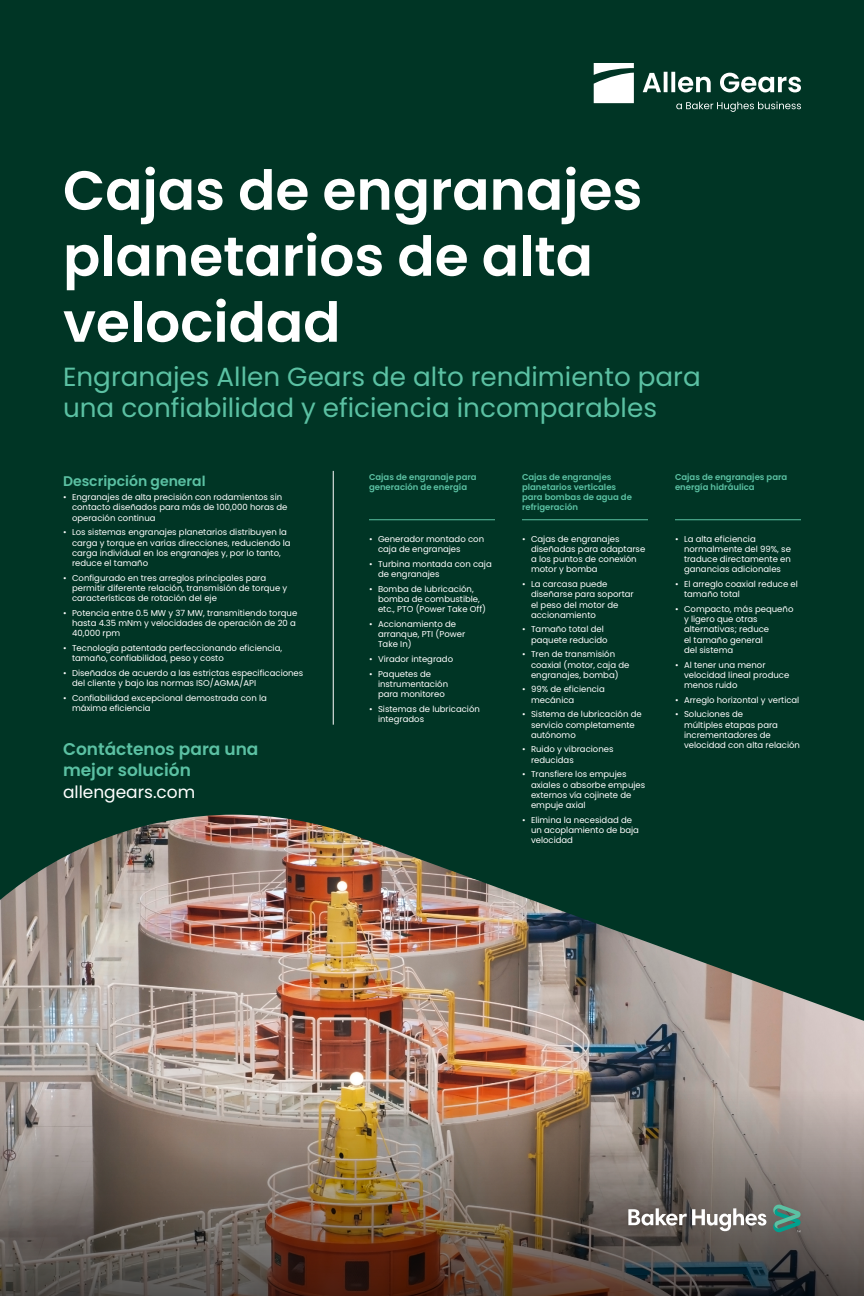
<style>
.page{position:relative;width:864px;height:1296px;background:#003525}
.page>*{position:absolute;margin:0;border:0;box-sizing:border-box;transform-origin:0 0}
.t1{font:600 55px/66px "Poppins";color:#fff}
.t2{font:26.25px/31.5px "Poppins";color:#5bc1a3}
.t3{font:600 17px/20.4px "Poppins";color:#5bc1a3}
.t4{font:17px "Poppins";color:#fff}
.t5{font:600 14px "Poppins";color:#5bc1a3}
.t6{font:8.5px/10.2px "Poppins";color:#fff}
.t7{font:600 8.5px/10.2px "Poppins";color:#5bc1a3}
</style>
<div class="page">
<img style="left:0;top:815px;width:864px;height:274px">
<img style="left:0;top:1089px;width:864px;height:207px">
<hr style="left:333px;top:471px;width:1px;height:254px;background:#fff">
<hr style="left:369px;top:520px;width:126px;height:1px;background:#5bc1a3">
<hr style="left:522px;top:520px;width:126px;height:1px;background:#5bc1a3">
<hr style="left:675px;top:520px;width:126px;height:1px;background:#5bc1a3">
<svg style="left:643px;top:72px;width:158px;height:20px"></svg>
<svg style="left:676px;top:102px;width:125px;height:10px"></svg>
<svg style="left:594px;top:63px;width:40px;height:40px;background:#d4ddda"></svg>
<svg style="left:628px;top:1204px;width:173px;height:29px;background:#7d827d"></svg>
<h1 class="t1" style="left:63px;top:158px;width:581px">Cajas de engranajes planetarios de alta velocidad</h1>
<h2 class="t2" style="left:63px;top:361px;width:639px">Engranajes Allen Gears de alto rendimiento para una confiabilidad y eficiencia incomparables</h2>
<h3 class="t5" style="left:63px;top:473px;width:144px">Descripción general</h3>
<p class="t6" style="left:72px;top:492px;width:217px;text-indent:-9px">• Engranajes de alta precisión con rodamientos sin contacto diseñados para más de 100,000 horas de operación continua</p>
<p class="t6" style="left:72px;top:527px;width:220px;text-indent:-9px">• Los sistemas engranajes planetarios distribuyen la carga y torque en varias direcciones, reduciendo la carga individual en los engranajes y, por lo tanto, reduce el tamaño</p>
<p class="t6" style="left:72px;top:573px;width:217px;text-indent:-9px">• Configurado en tres arreglos principales para permitir diferente relación, transmisión de torque y características de rotación del eje</p>
<p class="t6" style="left:72px;top:608px;width:227px;text-indent:-9px">• Potencia entre 0.5 MW y 37 MW, transmitiendo torque hasta 4.35 mNm y velocidades de operación de 20 a<br>40,000 rpm</p>
<p class="t6" style="left:72px;top:643px;width:212px;text-indent:-9px">• Tecnología patentada perfeccionando eficiencia, tamaño, confiabilidad, peso y costo</p>
<p class="t6" style="left:72px;top:668px;width:233px;text-indent:-9px">• Diseñados de acuerdo a las estrictas especificaciones del cliente y bajo las normas ISO/AGMA/API</p>
<p class="t6" style="left:72px;top:693px;width:196px;text-indent:-9px">• Confiabilidad excepcional demostrada con la máxima eficiencia</p>
<h3 class="t3" style="left:63px;top:739px;width:197px">Contáctenos para una mejor solución</h3>
<h3 class="t4" style="left:63px;top:782px;width:134px">allengears.com</h3>
<p class="t7" style="left:369px;top:472px;width:109px">Cajas de engranaje para generación de energía</p>
<p class="t6" style="left:378px;top:534px;width:108px;text-indent:-9px">• Generador montado con caja de engranajes</p>
<p class="t6" style="left:378px;top:559px;width:115px;text-indent:-9px">• Turbina montada con caja de engranajes</p>
<p class="t6" style="left:378px;top:584px;width:110px;text-indent:-9px">• Bomba de lubricación, bomba de combustible, etc., PTO (Power Take Off)</p>
<p class="t6" style="left:378px;top:619px;width:89px;text-indent:-9px">• Accionamiento de arranque, PTI (Power<br>Take In)</p>
<p class="t6" style="left:369px;top:654px;width:86px">• Virador integrado</p>
<p class="t6" style="left:378px;top:669px;width:72px;text-indent:-9px">• Paquetes de instrumentación para monitoreo</p>
<p class="t6" style="left:378px;top:704px;width:103px;text-indent:-9px">• Sistemas de lubricación integrados</p>
<p class="t7" style="left:522px;top:472px;width:111px">Cajas de engranajes planetarios verticales para bombas de agua de refrigeración</p>
<p class="t6" style="left:531px;top:534px;width:116px;text-indent:-9px">• Cajas de engranajes diseñadas para adaptarse a los puntos de conexión motor y bomba</p>
<p class="t6" style="left:531px;top:579px;width:104px;text-indent:-9px">• La carcasa puede diseñarse para soportar el peso del motor de accionamiento</p>
<p class="t6" style="left:531px;top:624px;width:78px;text-indent:-9px">• Tamaño total del paquete reducido</p>
<p class="t6" style="left:531px;top:649px;width:100px;text-indent:-9px">• Tren de transmisión coaxial (motor, caja de engranajes, bomba)</p>
<p class="t6" style="left:531px;top:684px;width:75px;text-indent:-9px">• 99% de eficiencia mecánica</p>
<p class="t6" style="left:531px;top:709px;width:112px;text-indent:-9px">• Sistema de lubricación de servicio completamente autónomo</p>
<p class="t6" style="left:531px;top:744px;width:84px;text-indent:-9px">• Ruido y vibraciones reducidas</p>
<p class="t6" style="left:531px;top:769px;width:116px;text-indent:-9px">• Transfiere los empujes axiales o absorbe empujes externos vía cojinete de empuje axial</p>
<p class="t6" style="left:531px;top:815px;width:110px;text-indent:-9px">• Elimina la necesidad de un acoplamiento de baja velocidad</p>
<p class="t7" style="left:675px;top:472px;width:114px">Cajas de engranajes para energía hidráulica</p>
<p class="t6" style="left:684px;top:534px;width:108px;text-indent:-9px">• La alta eficiencia normalmente del 99%, se traduce directamente en ganancias adicionales</p>
<p class="t6" style="left:684px;top:579px;width:115px;text-indent:-9px">• El arreglo coaxial reduce el tamaño total</p>
<p class="t6" style="left:684px;top:604px;width:111px;text-indent:-9px">• Compacto, más pequeño y ligero que otras alternativas; reduce<br>el tamaño general<br>del sistema</p>
<p class="t6" style="left:684px;top:660px;width:107px;text-indent:-9px">• Al tener una menor velocidad lineal produce menos ruido</p>
<p class="t6" style="left:675px;top:695px;width:126px">• Arreglo horizontal y vertical</p>
<p class="t6" style="left:684px;top:709px;width:117px;text-indent:-9px">• Soluciones de<br>múltiples etapas para incrementadores de velocidad con alta relación</p>
</div>
